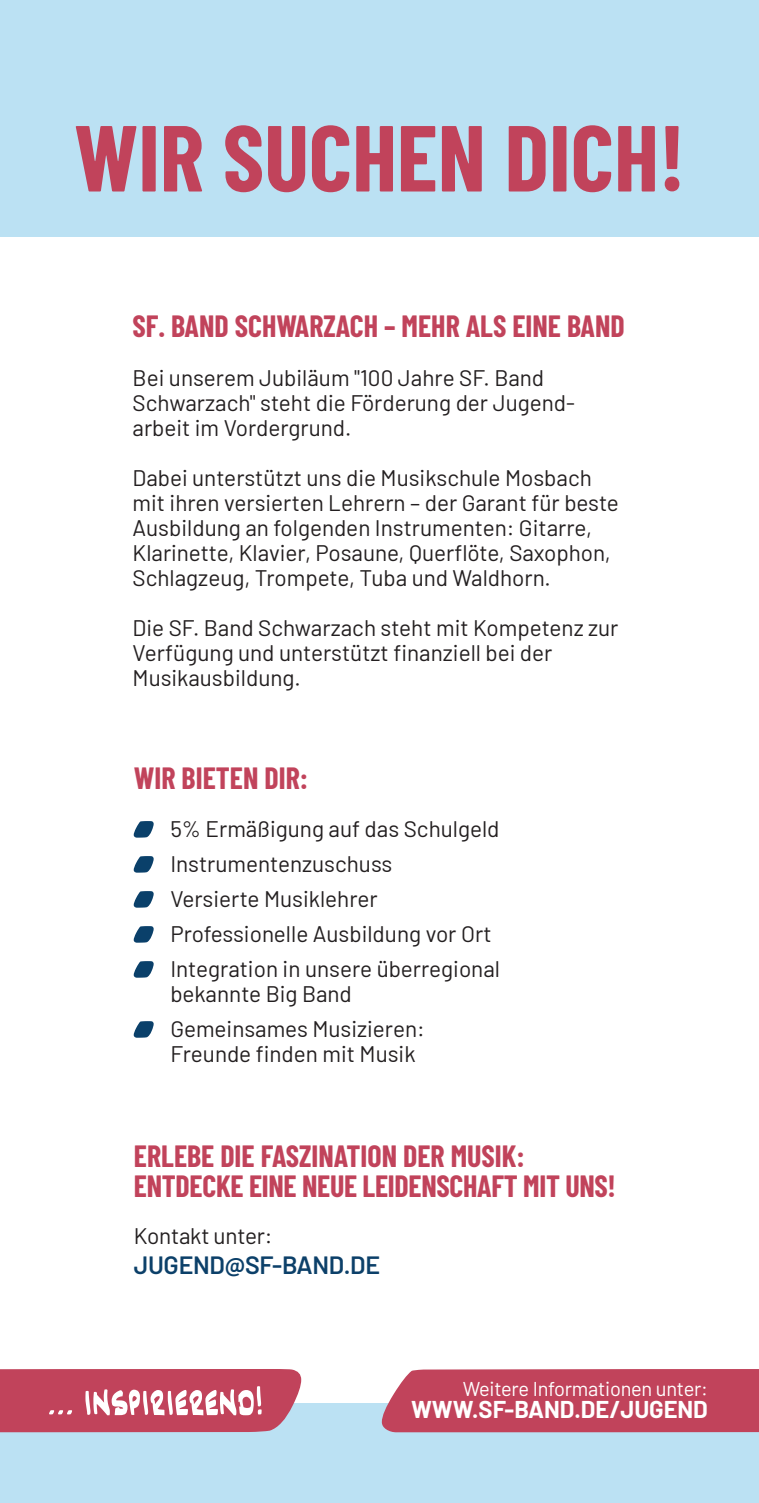
<style>
.page{position:relative;width:759px;height:1503px;background:#fff}
.page>*{position:absolute;margin:0;border:0;box-sizing:border-box;transform-origin:0 0}
.t1{font:700 93.5px "Barlow Condensed";color:#c1435b}
.t2{font:700 30px/30px "Barlow Condensed";color:#c1435b}
.t3{font:600 25px "Barlow";letter-spacing:-.01em;color:#0c4069}
.t4{font:700 23.75px "Barlow";color:#fff}
.t5{font:22.5px/25px "Barlow";color:#231f20}
.t6{font:20px "Barlow";letter-spacing:-.01em;color:#fff}
</style>
<div class="page">
<div style="left:0;top:1403px;width:758px;height:99px;background:#bbe1f3"></div>
<div style="left:0;top:0;width:758px;height:236px;background:#bbe1f3"></div>
<div style="left:381px;top:1369px;width:377px;height:63px;background:#c1435b"></div>
<svg style="left:0;top:1369px;width:301px;height:63px;background:#c85f74"></svg>
<svg style="left:134px;top:821px;width:20px;height:16px"></svg>
<svg style="left:134px;top:1021px;width:20px;height:16px"></svg>
<svg style="left:134px;top:961px;width:20px;height:16px"></svg>
<svg style="left:134px;top:926px;width:20px;height:16px"></svg>
<svg style="left:134px;top:891px;width:20px;height:16px"></svg>
<svg style="left:134px;top:856px;width:20px;height:16px"></svg>
<h1 class="t1" style="left:74px;top:91px;width:612px">WIR SUCHEN DICH!</h1>
<h2 class="t2" style="left:132px;top:309px;width:493px">SF. BAND SCHWARZACH – MEHR ALS EINE BAND</h2>
<p class="t5" style="left:132px;top:363px;width:443px">Bei unserem Jubiläum "100 Jahre SF. Band<br>Schwarzach" steht die Förderung der Jugend&shy;arbeit im Vordergrund.</p>
<p class="t5" style="left:132px;top:463px;width:487px">Dabei unterstützt uns die Musikschule Mosbach mit ihren versierten Lehrern – der Garant für beste Ausbildung an folgenden Instrumenten: Gitarre, Klarinette, Klavier, Posaune, Querflöte, Saxophon, Schlagzeug, Trompete, Tuba und Waldhorn.</p>
<p class="t5" style="left:132px;top:613px;width:487px">Die SF. Band Schwarzach steht mit Kompetenz zur<br>Verfügung und unterstützt finanziell bei der<br>Musikausbildung.</p>
<h2 class="t2" style="left:134px;top:761px;width:175px">WIR BIETEN DIR:</h2>
<p class="t5" style="left:170px;top:809px;width:331px;line-height:35px">5% Ermäßigung auf das Schulgeld<br>Instrumentenzuschuss<br>Versierte Musiklehrer<br>Professionelle Ausbildung vor Ort<br>Integration in unsere überregional</p>
<p class="t5" style="left:170px;top:974px;width:256px;line-height:35px">bekannte Big Band<br>Gemeinsames Musizieren:</p>
<p class="t5" style="left:170px;top:1039px;width:247px">Freunde finden mit Musik</p>
<h2 class="t2" style="left:134px;top:1139px;width:483px">ERLEBE DIE FASZINATION DER MUSIK:<br>ENTDECKE EINE NEUE LEIDENSCHAFT MIT UNS!</h2>
<p class="t5" style="left:134px;top:1222px;width:140px">Kontakt unter:</p>
<p class="t3" style="left:134px;top:1247px;width:248px">JUGEND@SF-BAND.DE</p>
<p class="t6" style="left:462px;top:1374px;width:246px">Weitere Informationen unter:</p>
<p class="t4" style="left:411px;top:1392px;width:298px">WWW.SF-BAND.DE/JUGEND</p>
</div>
